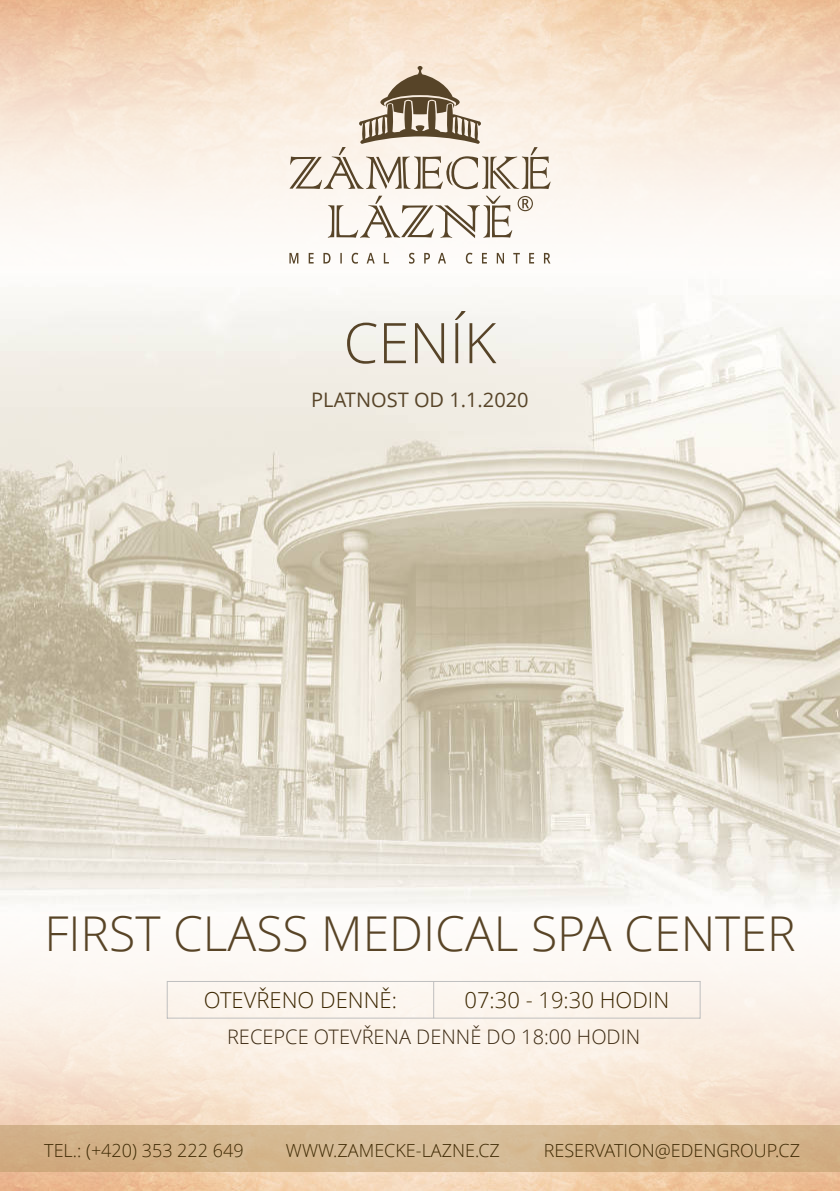
<style>
.page{position:relative;width:840px;height:1191px;background:#fff}
.page>*{position:absolute;margin:0;border:0;box-sizing:border-box;transform-origin:0 0}
.t1{font:300 56px "Open Sans";color:#574428}
.t2{font:300 48px "Open Sans";color:#584426}
.t3{font:300 22px "Open Sans";color:#3b2600}
.t4{font:300 20px "Open Sans";color:#3a2811}
.t5{font:20px "Open Sans";color:#574428}
.t6{font:300 18px "Open Sans";color:#3d2802}
</style>
<div class="page">
<div style="left:0;top:1125px;width:839px;height:46px;background:#b49562;opacity:.5"></div>
<img style="left:0;top:271px;width:839px;height:642px">
<svg style="left:289px;top:66px;width:261px;height:198px"></svg>
<hr style="left:167px;top:981px;width:1px;height:37px;background:#bfbfbf">
<hr style="left:699px;top:981px;width:1px;height:37px;background:#bfbfbf">
<hr style="left:433px;top:981px;width:1px;height:37px;background:#bfbfbf">
<hr style="left:167px;top:981px;width:532px;height:1px;background:#bfbfbf">
<hr style="left:167px;top:1017px;width:532px;height:1px;background:#bfbfbf">
<h1 class="t1" style="left:343px;top:320px;width:154px">CENÍK</h1>
<p class="t5" style="left:311px;top:392px;width:219px">PLATNOST OD 1.1.2020</p>
<h2 class="t2" style="left:44px;top:914px;width:752px">FIRST CLASS MEDICAL SPA CENTER</h2>
<p class="t3" style="left:204px;top:991px;width:194px">OTEVŘENO DENNĚ:</p>
<p class="t3" style="left:464px;top:991px;width:206px">07:30 - 19:30 HODIN</p>
<p class="t4" style="left:227px;top:1028px;width:414px">RECEPCE OTEVŘENA DENNĚ DO 18:00 HODIN</p>
<p class="t6" style="left:44px;top:1143px;width:201px">TEL.: (+420) 353 222 649</p>
<p class="t6" style="left:286px;top:1143px;width:215px">WWW.ZAMECKE-LAZNE.CZ</p>
<p class="t6" style="left:543px;top:1143px;width:258px">RESERVATION@EDENGROUP.CZ</p>
</div>
